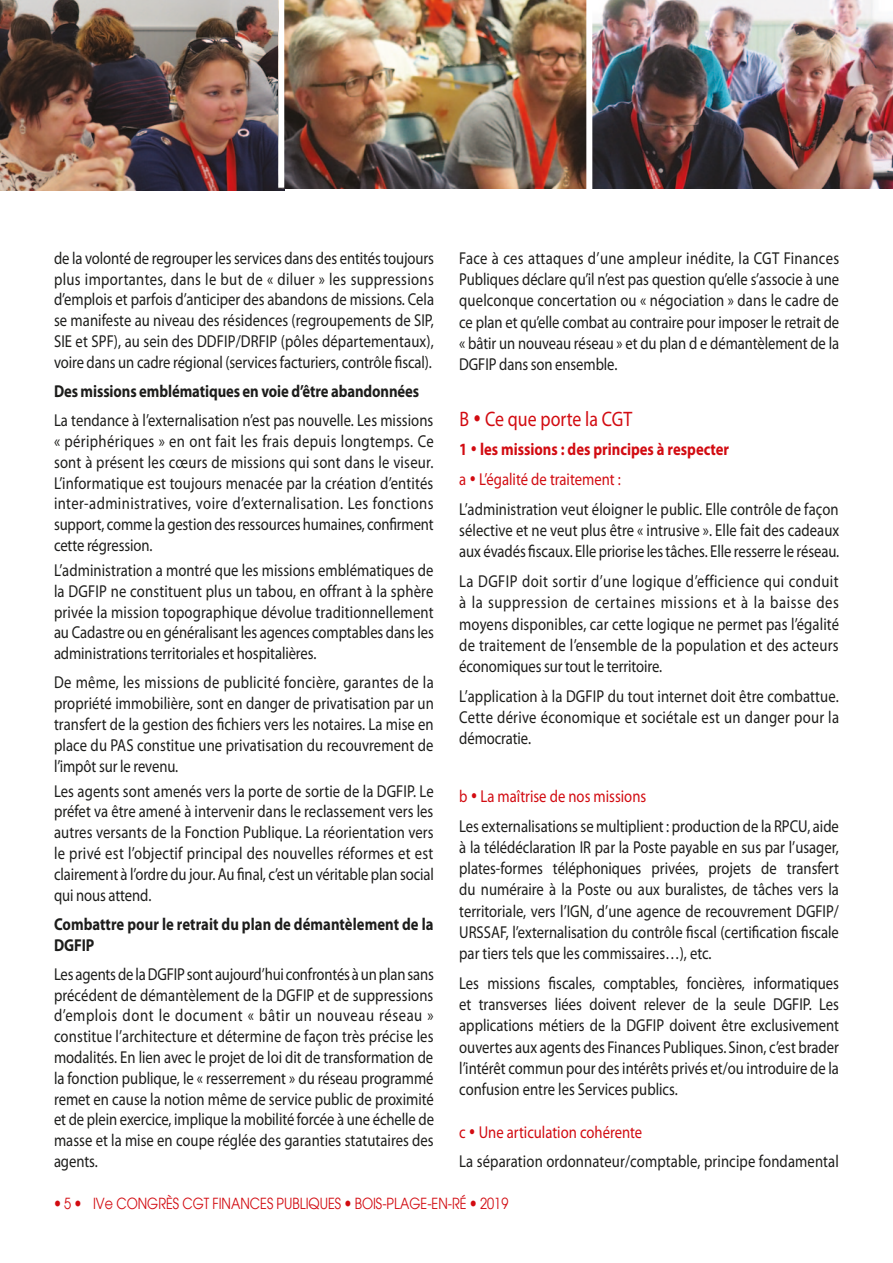
<style>
.page{position:relative;width:893px;height:1263px;background:#fff}
.page>*{position:absolute;margin:0;border:0;box-sizing:border-box;transform-origin:0 0}
.Corps_de_texte{font:21px "Myriad Pro";color:#d20b11;scale:.85 1}
.Corps_de_texte-2{font:17.25px/20.9px "Myriad Pro";letter-spacing:-.005em;color:#1d1d1b;text-align:justify;scale:.85 1}
.Corps_de_texte-3{font:700 17.25px/20.9px "Myriad Pro";letter-spacing:-.005em;color:#1d1d1b;scale:.85 1}
.t1{font:17.25px "Myriad Pro";color:#d20b11;scale:.85 1}
.t2{font:700 17.25px "Myriad Pro";color:#d20b11;scale:.85 1}
.t3{font:15px "Avant Garde";color:#d20b11;scale:.85 1}
</style>
<div class="page">
<img style="left:0;top:0;width:285px;height:191px">
<img style="left:278px;top:0;width:308px;height:189px">
<img style="left:592px;top:0;width:301px;height:188px">
<div style="left:278px;top:0;width:6px;height:188px;background:#fff"></div>
<p class="Corps_de_texte-2" style="left:54px;top:247px;width:449px">de la volonté de regrouper les services dans des entités toujours plus importantes, dans le but de « diluer » les suppressions d’emplois et parfois d’anticiper des abandons de missions. Cela se manifeste au niveau des résidences (regroupements de SIP, SIE et SPF), au sein des DDFIP/DRFIP (pôles départementaux), voire dans un cadre régional (services facturiers, contrôle fiscal).</p>
<p class="Corps_de_texte-3" style="left:54px;top:380px;width:431px">Des missions emblématiques en voie d’être abandonnées</p>
<p class="Corps_de_texte-2" style="left:54px;top:410px;width:448px">La tendance à l’externalisation n’est pas nouvelle. Les missions « périphériques » en ont fait les frais depuis longtemps. Ce sont à présent les cœurs de missions qui sont dans le viseur.<br>L’informatique est toujours menacée par la création d’entités inter-administratives, voire d’externalisation. Les fonctions support, comme la gestion des ressources humaines, confirment cette régression.</p>
<p class="Corps_de_texte-2" style="left:54px;top:560px;width:448px">L’administration a montré que les missions emblématiques de la DGFIP ne constituent plus un tabou, en offrant à la sphère privée la mission topographique dévolue traditionnellement au Cadastre ou en généralisant les agences comptables dans les administrations territoriales et hospitalières.</p>
<p class="Corps_de_texte-2" style="left:54px;top:672px;width:448px">De même, les missions de publicité foncière, garantes de la propriété immobilière, sont en danger de privatisation par un transfert de la gestion des fichiers vers les notaires. La mise en place du PAS constitue une privatisation du recouvrement de l’impôt sur le revenu.</p>
<p class="Corps_de_texte-2" style="left:54px;top:780px;width:449px">Les agents sont amenés vers la porte de sortie de la DGFIP. Le préfet va être amené à intervenir dans le reclassement vers les autres versants de la Fonction Publique. La réorientation vers le privé est l’objectif principal des nouvelles réformes et est clairement à l’ordre du jour. Au final, c’est un véritable plan social qui nous attend.</p>
<p class="Corps_de_texte-3" style="left:54px;top:913px;width:448px">Combattre pour le retrait du plan de démantèlement de la<br>DGFIP</p>
<p class="Corps_de_texte-2" style="left:54px;top:963px;width:449px">Les agents de la DGFIP sont aujourd’huiconfrontés à un plan sans précédent de démantèlement de la DGFIP et de suppressions d’emplois dont le document « bâtir un nouveau réseau » constitue l’architecture et détermine de façon très précise les modalités. En lien avec le projet de loi dit de transformation de la fonction publique, le « resserrement » du réseau programmé remet en cause la notion même de service public de proximité et de plein exercice, implique la mobilité forcée à une échelle de masse et la mise en coupe réglée des garanties statutaires des agents.</p>
<p class="Corps_de_texte-2" style="left:459px;top:247px;width:449px;line-height:21.3px">Face à ces attaques d’une ampleur inédite, la CGT Finances Publiques déclare qu’il n’est pas question qu’elle s’associe à une quelconque concertation ou « négociation » dans le cadre de ce plan et qu’elle combat au contraire pour imposer le retrait de « bâtir un nouveau réseau » et du plan d e démantèlement de la DGFIP dans son ensemble.</p>
<p class="Corps_de_texte" style="left:459px;top:405px;width:205px">B • Ce que porte la CGT</p>
<p class="t2" style="left:459px;top:438px;width:319px">1 • les missions : des principes à respecter</p>
<p class="t1" style="left:459px;top:469px;width:192px">a • L’égalité de traitement :</p>
<p class="Corps_de_texte-2" style="left:459px;top:498px;width:449px;line-height:21.3px">L’administration veut éloigner le public. Elle contrôle de façon sélective et ne veut plus être « intrusive ». Elle fait des cadeaux aux évadés fiscaux. Elle priorise les tâches. Elle resserre le réseau.</p>
<p class="Corps_de_texte-2" style="left:459px;top:570px;width:448px;line-height:21.3px">La DGFIP doit sortir d’une logique d’efficience qui conduit à la suppression de certaines missions et à la baisse des moyens disponibles, car cette logique ne permet pas l’égalité de traitement de l’ensemble de la population et des acteurs économiques sur tout le territoire.</p>
<p class="Corps_de_texte-2" style="left:459px;top:685px;width:448px;line-height:21.3px">L’application à la DGFIP du tout internet doit être combattue.<br>Cette dérive économique et sociétale est un danger pour la démocratie.</p>
<p class="t1" style="left:459px;top:785px;width:222px">b • La maîtrise de nos missions</p>
<p class="Corps_de_texte-2" style="left:459px;top:815px;width:448px;line-height:21.3px">Les externalisations se multiplient : production de la RPCU, aide à la télédéclaration IR par la Poste payable en sus par l’usager, plates-formes téléphoniques privées, projets de transfert du numéraire à la Poste ou aux buralistes, de tâches vers la territoriale, vers l’IGN, d’une agence de recouvrement DGFIP/ URSSAF, l’externalisation du contrôle fiscal (certification fiscale par tiers tels que les commissaires…), etc.</p>
<p class="Corps_de_texte-2" style="left:459px;top:972px;width:448px;line-height:21.3px">Les missions fiscales, comptables, foncières, informatiques et transverses liées doivent relever de la seule DGFIP. Les applications métiers de la DGFIP doivent être exclusivement ouvertes aux agents des Finances Publiques. Sinon, c’est brader l’intérêt commun pour des intérêts privés et/ou introduire de la confusion entre les Services publics.</p>
<p class="t1" style="left:459px;top:1121px;width:217px">c • Une articulation cohérente</p>
<p class="Corps_de_texte-2" style="left:459px;top:1151px;width:448px">La séparation ordonnateur/comptable, principe fondamental</p>
<p class="t3" style="left:64px;top:1195px;width:10px">5</p>
<p class="t3" style="left:93px;top:1195px;width:490px">IVe CONGRÈS CGT FINANCES PUBLIQUES BOIS-PLAGE-EN-RÉ 2019</p>
</div>
